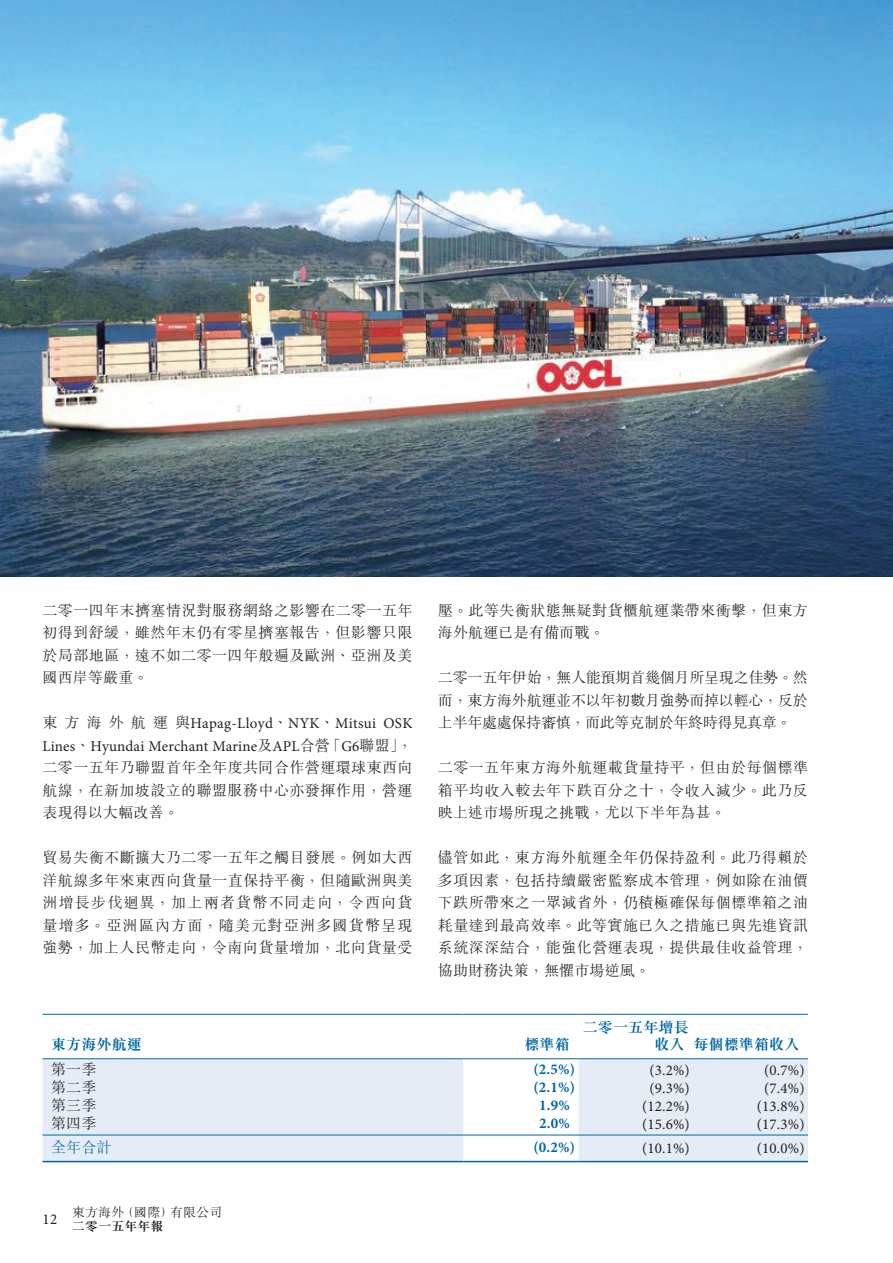
<style>
.page{position:relative;width:893px;height:1263px;background:#fff}
.page>*{position:absolute;margin:0;border:0;box-sizing:border-box;transform-origin:0 0}
.t1{font:300 15px/22.5px "M Sung HK";letter-spacing:.03em;color:#231f20;text-align:justify}
.t2{font:15px/22.5px "Minion Pro";letter-spacing:.01em;color:#231f20}
.t3{font:700 15px "Minion Pro";color:#0068a5}
.t4{font:700 15px "M Sung HK";letter-spacing:.01em;color:#0068a5}
.t5{font:300 15px "M Sung HK";color:#0068a5}
.t6{font:300 12.75px/13.5px "M Sung HK";letter-spacing:.025em;color:#231f20}
.s1{font-family:"M Sung HK";font-weight:300}
.s2{font-family:"Minion Pro";font-weight:400;font-size:15px}
.s3{font-weight:700}
</style>
<div class="page">
<img style="left:0;top:0;width:893px;height:577px">
<div style="left:43px;top:1059px;width:765px;height:102px;background:#e5ecf5"></div>
<svg style="left:463px;top:1059px;width:115px;height:102px"></svg>
<hr style="left:43px;top:1014px;width:420px;height:1px;background:#0068a5">
<hr style="left:463px;top:1014px;width:115px;height:1px;background:#0068a5">
<hr style="left:578px;top:1014px;width:115px;height:1px;background:#0068a5">
<hr style="left:693px;top:1014px;width:115px;height:1px;background:#0068a5">
<hr style="left:43px;top:1058px;width:420px;height:1px;background:#0068a5">
<hr style="left:463px;top:1058px;width:115px;height:1px;background:#0068a5">
<hr style="left:578px;top:1058px;width:115px;height:1px;background:#0068a5">
<hr style="left:693px;top:1058px;width:115px;height:1px;background:#0068a5">
<hr style="left:43px;top:1135px;width:420px;height:1px;background:#0068a5">
<hr style="left:463px;top:1135px;width:115px;height:1px;background:#0068a5">
<hr style="left:578px;top:1135px;width:115px;height:1px;background:#0068a5">
<hr style="left:693px;top:1135px;width:115px;height:1px;background:#0068a5">
<hr style="left:43px;top:1161px;width:420px;height:1px;background:#0068a5">
<hr style="left:463px;top:1161px;width:115px;height:1px;background:#0068a5">
<hr style="left:578px;top:1161px;width:115px;height:1px;background:#0068a5">
<hr style="left:693px;top:1161px;width:115px;height:1px;background:#0068a5">
<p class="t1" style="left:43px;top:598px;width:372px">二零一四年末擠塞情況對服務網絡之影響在二零一五年初得到舒緩，雖然年末仍有零星擠塞報告，但影響只限於局部地區，遠不如二零一四年般遍及歐洲、亞洲及美國西岸等嚴重。</p>
<p class="t2" style="left:43px;top:712px;width:371px"><span class="s1">東方海外航運與</span>Hapag-Lloyd<span class="s1">、</span>NYK<span class="s1">、</span>Mitsui OSK<br>Lines<span class="s1">、</span>Hyundai Merchant Marine<span class="s1">及</span>APL<span class="s1">合營「</span>G6<span class="s1">聯盟」，</span></p>
<p class="t1" style="left:43px;top:756px;width:372px">二零一五年乃聯盟首年全年度共同合作營運環球東西向航線，在新加坡設立的聯盟服務中心亦發揮作用，營運表現得以大幅改善。</p>
<p class="t1" style="left:43px;top:846px;width:371px">貿易失衡不斷擴大乃二零一五年之觸目發展。例如大西洋航線多年來東西向貨量一直保持平衡，但隨歐洲與美洲增長步伐迴異，加上兩者貨幣不同走向，令西向貨量增多。亞洲區內方面，隨美元對亞洲多國貨幣呈現強勢，加上人民幣走向，令南向貨量增加，北向貨量受</p>
<p class="t1" style="left:438px;top:598px;width:371px">壓。此等失衡狀態無疑對貨櫃航運業帶來衝擊，但東方海外航運已是有備而戰。</p>
<p class="t1" style="left:438px;top:666px;width:371px">二零一五年伊始，無人能預期首幾個月所呈現之佳勢。然而，東方海外航運並不以年初數月強勢而掉以輕心，反於上半年處處保持審慎，而此等克制於年終時得見真章。</p>
<p class="t1" style="left:438px;top:756px;width:371px">二零一五年東方海外航運載貨量持平，但由於每個標準箱平均收入較去年下跌百分之十，令收入減少。此乃反映上述市場所現之挑戰，尤以下半年為甚。</p>
<p class="t1" style="left:438px;top:846px;width:371px">儘管如此，東方海外航運全年仍保持盈利。此乃得賴於多項因素，包括持續嚴密監察成本管理，例如除在油價下跌所帶來之一眾減省外，仍積極確保每個標準箱之油耗量達到最高效率。此等實施已久之措施已與先進資訊系統深深結合，能強化營運表現，提供最佳收益管理，協助財務決策，無懼市場逆風。</p>
<p class="t4" style="left:583px;top:1017px;width:107px">二零一五年增長</p>
<p class="t4" style="left:51px;top:1033px;width:92px">東方海外航運</p>
<p class="t4" style="left:524px;top:1033px;width:47px">標準箱</p>
<p class="t4" style="left:654px;top:1033px;width:146px">收入每個標準箱收入</p>
<p class="t1" style="left:51px;top:1058px;width:47px">第一季</p>
<p class="t3" style="left:533px;top:1059px;width:43px">(2.5%)</p>
<p class="t2" style="left:649px;top:1059px;width:42px">(3.2%)</p>
<p class="t2" style="left:764px;top:1059px;width:42px">(0.7%)</p>
<p class="t1" style="left:51px;top:1076px;width:47px">第二季</p>
<p class="t3" style="left:533px;top:1077px;width:43px">(2.1%)</p>
<p class="t2" style="left:649px;top:1077px;width:42px">(9.3%)</p>
<p class="t2" style="left:764px;top:1077px;width:42px">(7.4%)</p>
<p class="t1" style="left:51px;top:1094px;width:47px">第三季</p>
<p class="t3" style="left:539px;top:1095px;width:32px">1.9%</p>
<p class="t2" style="left:642px;top:1095px;width:49px">(12.2%)</p>
<p class="t2" style="left:757px;top:1095px;width:49px">(13.8%)</p>
<p class="t1" style="left:51px;top:1112px;width:47px">第四季</p>
<p class="t3" style="left:539px;top:1113px;width:32px">2.0%</p>
<p class="t2" style="left:642px;top:1113px;width:49px">(15.6%)</p>
<p class="t2" style="left:757px;top:1113px;width:49px">(17.3%)</p>
<p class="t5" style="left:51px;top:1137px;width:62px">全年合計</p>
<p class="t3" style="left:533px;top:1137px;width:43px">(0.2%)</p>
<p class="t2" style="left:642px;top:1137px;width:49px">(10.1%)</p>
<p class="t2" style="left:757px;top:1137px;width:49px">(10.0%)</p>
<p class="t6" style="left:72px;top:1205px;width:151px;text-indent:-30px"><span class="s2">12</span> 東方海外（國際）有限公司<span class="s3">二零一五年年報</span></p>
</div>
